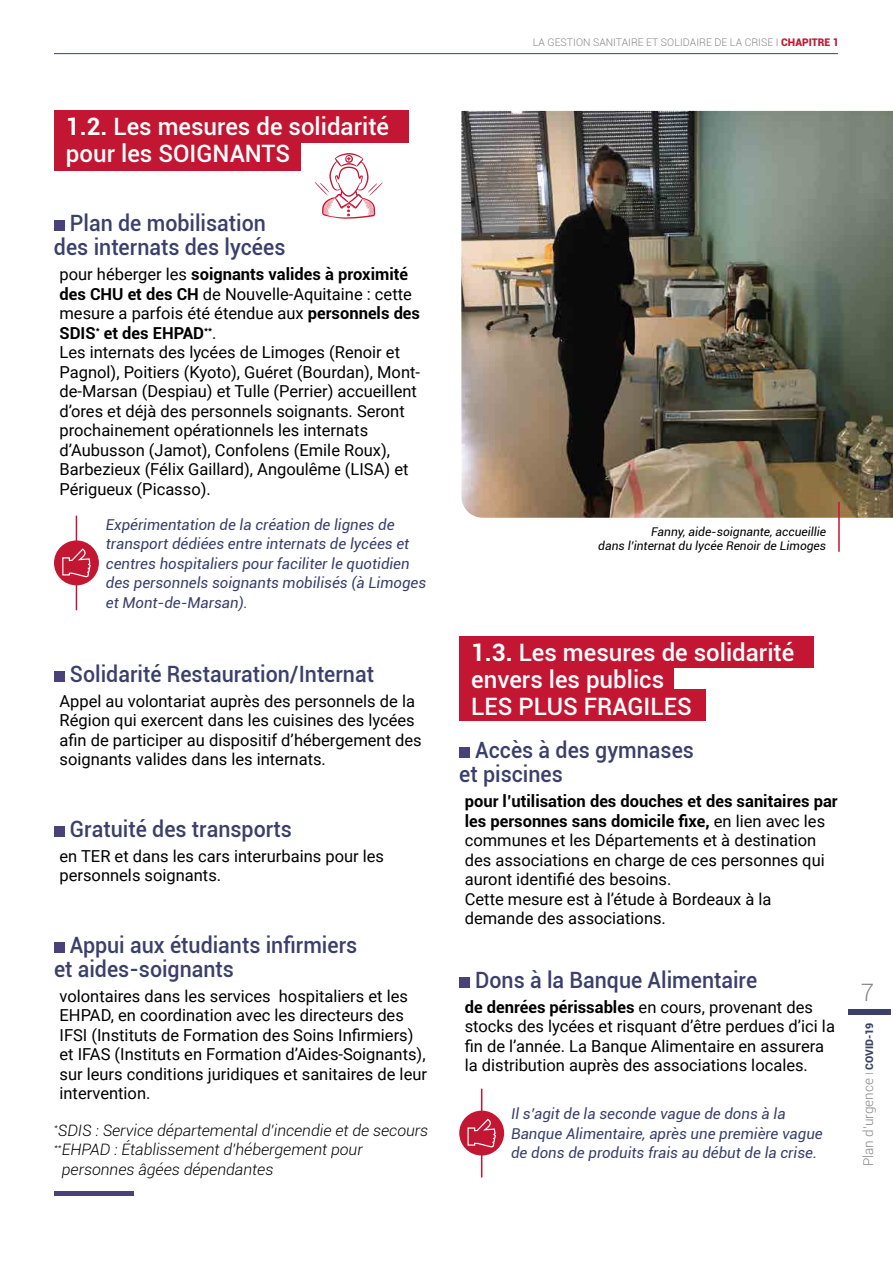
<style>
.page{position:relative;width:893px;height:1263px;background:#fff}
.page>*{position:absolute;margin:0;border:0;box-sizing:border-box;transform-origin:0 0}
.t1{font:500 24px/27px "Roboto";color:#fff}
.t2{font:300 24px "Roboto";color:#878787}
.t3{font:500 22.5px/24px "Roboto";color:#3b406b;scale:.95 1}
.t4{font:16.5px/19.5px "Roboto";color:#000}
.t5{font:italic 300 15.75px "Roboto";color:#000}
.t6{font:italic 15px/19.5px "Roboto";color:#3b406b}
.t7{font:300 13.5px "Roboto";color:#878787}
.t8{font:italic 12px/14.4px "Roboto";color:#000;text-align:right}
.t9{font:300 10.5px "Roboto";color:#878787}
.s1{font-weight:700}
.s2{color:#837f9e}
.s3{font-weight:900;color:#c31632}
.s4{font-size:10.5px;color:#837f9e}
.s5{font-weight:900;font-size:10.5px;color:#3b406b}
</style>
<div class="page">
<div style="left:848px;top:1009px;width:43px;height:6px;background:#3b406b"></div>
<hr style="left:54px;top:53px;width:784px;height:1px;background:#3b406b">
<div style="left:54px;top:139px;width:246px;height:32px;background:#c31632"></div>
<div style="left:54px;top:111px;width:354px;height:32px;background:#c31632"></div>
<div style="left:54px;top:826px;width:11px;height:10px;background:#484278"></div>
<div style="left:54px;top:671px;width:11px;height:10px;background:#484278"></div>
<div style="left:54px;top:942px;width:11px;height:10px;background:#484278"></div>
<img style="left:461px;top:111px;width:432px;height:407px">
<div style="left:459px;top:668px;width:215px;height:32px;background:#c31632"></div>
<div style="left:459px;top:689px;width:246px;height:31px;background:#c31632"></div>
<div style="left:459px;top:637px;width:354px;height:31px;background:#c31632"></div>
<div style="left:459px;top:747px;width:11px;height:11px;background:#484278"></div>
<div style="left:459px;top:977px;width:11px;height:10px;background:#484278"></div>
<hr style="left:54px;top:1192px;width:80px;height:4px;background:#484278">
<hr style="left:838px;top:502px;width:2px;height:50px;background:#c31632">
<hr style="left:481px;top:1089px;width:1px;height:88px;background:#c31632">
<div style="left:459px;top:1110px;width:45px;height:45px;background:#c31632;border-radius:50%"></div>
<svg style="left:467px;top:1118px;width:29px;height:30px"></svg>
<div style="left:54px;top:220px;width:11px;height:11px;background:#484278"></div>
<hr style="left:76px;top:516px;width:1px;height:94px;background:#c31632">
<div style="left:54px;top:540px;width:45px;height:45px;background:#c31632;border-radius:50%"></div>
<svg style="left:62px;top:548px;width:29px;height:30px"></svg>
<svg style="left:315px;top:153px;width:68px;height:66px"></svg>
<h1 class="t1" style="left:66px;top:112px;width:325px"><span class="s1">1.2.</span> Les mesures de solidarité pour les SOIGNANTS</h1>
<h2 class="t3" style="left:54px;top:210px;width:245px;text-align:center">Plan de mobilisation des internats des lycées</h2>
<p class="t4" style="left:60px;top:264px;width:362px">pour héberger les <span class="s1">soignants valides à proximité des CHU et des CH</span> de Nouvelle-Aquitaine : cette mesure a parfois été étendue aux <span class="s1">personnels des SDIS</span><sup>*</sup> <span class="s1">et des EHPAD</span><sup>**</sup>.<br>Les internats des lycées de Limoges (Renoir et Pagnol), Poitiers (Kyoto), Guéret (Bourdan), Mont&shy;de-Marsan (Despiau) et Tulle (Perrier) accueillent d’ores et déjà des personnels soignants. Seront prochainement opérationnels les internats d’Aubusson (Jamot), Confolens (Emile Roux), Barbezieux (Félix Gaillard), Angoulême (LISA) et Périgueux (Picasso).</p>
<p class="t6" style="left:106px;top:514px;width:322px">Expérimentation de la création de lignes de transport dédiées entre internats de lycées et centres hospitaliers pour faciliter le quotidien des personnels soignants mobilisés (à Limoges et Mont-de-Marsan).</p>
<h2 class="t3" style="left:70px;top:661px;width:322px">Solidarité Restauration/Internat</h2>
<p class="t4" style="left:60px;top:690px;width:364px">Appel au volontariat auprès des personnels de la Région qui exercent dans les cuisines des lycées afin de participer au dispositif d’hébergement des soignants valides dans les internats.</p>
<h2 class="t3" style="left:70px;top:816px;width:235px">Gratuité des transports</h2>
<p class="t4" style="left:60px;top:845px;width:326px">en TER et dans les cars interurbains pour les personnels soignants.</p>
<h2 class="t3" style="left:54px;top:932px;width:321px;text-indent:16px">Appui aux étudiants infirmiers et aides-soignants</h2>
<p class="t4" style="left:60px;top:985px;width:369px">volontaires dans les services hospitaliers et les EHPAD, en coordination avec les directeurs des IFSI (Instituts de Formation des Soins Infirmiers) et IFAS (Instituts en Formation d’Aides-Soignants), sur leurs conditions juridiques et sanitaires de leur intervention.</p>
<p class="t5" style="left:54px;top:1119px;width:376px"><sup>*</sup>SDIS : Service départemental d'incendie et de secours</p>
<p class="t5" style="left:54px;top:1138px;width:310px"><sup>**</sup>EHPAD : Établissement d'hébergement pour</p>
<p class="t5" style="left:62px;top:1158px;width:213px">personnes âgées dépendantes</p>
<p class="t9" style="left:533px;top:35px;width:308px">LA GESTION SANITAIRE ET SOLIDAIRE DE LA CRISE <span class="s2">I</span> <span class="s3">CHAPITRE 1</span></p>
<p class="t8" style="left:598px;top:524px;width:229px">Fanny, aide-soignante, accueillie<br>dans l’internat du lycée Renoir de Limoges</p>
<h1 class="t1" style="left:471px;top:638px;width:325px"><span class="s1">1.3.</span> Les mesures de solidarité envers les publics<br>LES PLUS FRAGILES</h1>
<h2 class="t3" style="left:459px;top:737px;width:249px;text-indent:16px">Accès à des gymnases et piscines</h2>
<p class="t4" style="left:465px;top:791px;width:374px"><span class="s1">pour l’utilisation des douches et des sanitaires par les personnes sans domicile fixe,</span> en lien avec les communes et les Départements et à destination des associations en charge de ces personnes qui auront identifié des besoins.<br>Cette mesure est à l’étude à Bordeaux à la demande des associations.</p>
<h2 class="t3" style="left:475px;top:967px;width:298px">Dons à la Banque Alimentaire</h2>
<p class="t4" style="left:465px;top:996px;width:372px"><span class="s1">de denrées périssables</span> en cours, provenant des stocks des lycées et risquant d’être perdues d’ici la fin de l’année. La Banque Alimentaire en assurera la distribution auprès des associations locales.</p>
<p class="t6" style="left:511px;top:1103px;width:313px">Il s’agit de la seconde vague de dons à la<br>Banque Alimentaire, après une première vague de dons de produits frais au début de la crise.</p>
<h1 class="t2" style="left:861px;top:976px;width:15px">7</h1>
<p class="t7" style="left:859px;top:1166px;width:145px;rotate:-90deg">Plan d’urgence <span class="s4">I</span> <span class="s5">COVID-19</span></p>
</div>
